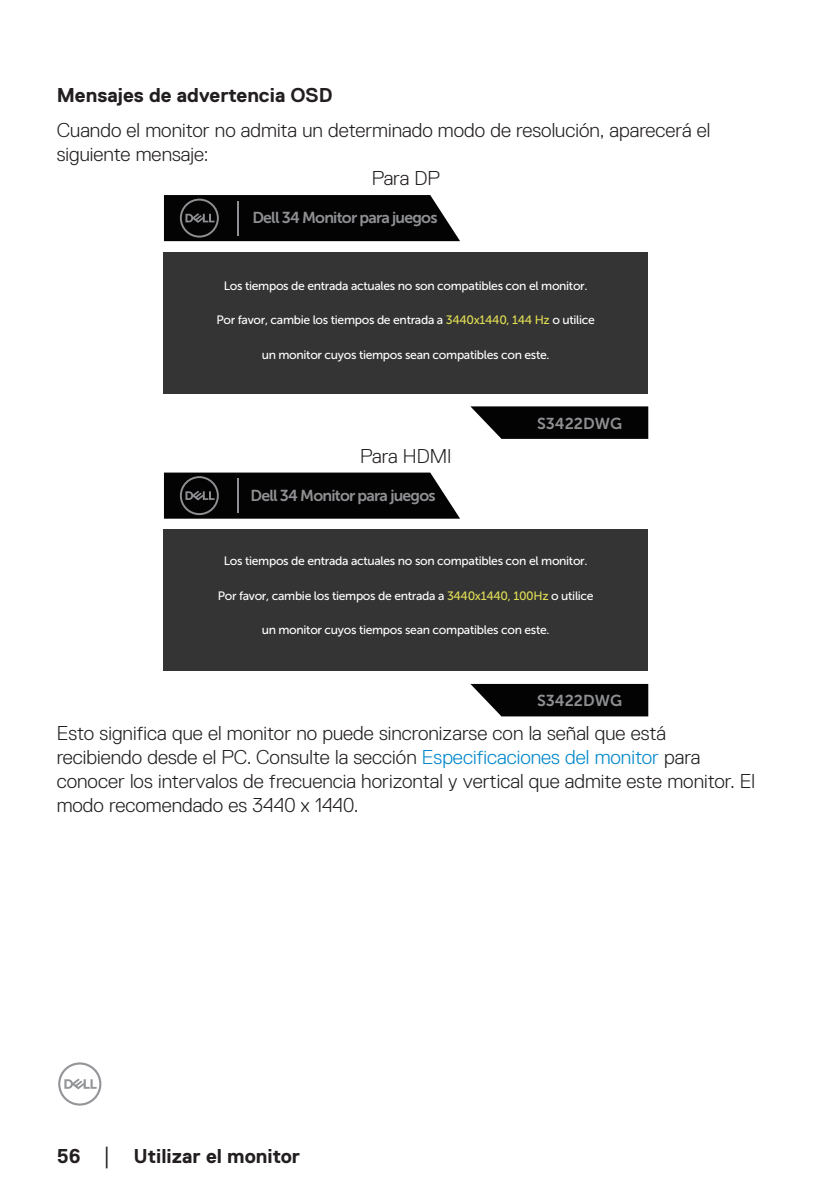
<style>
.page{position:relative;width:840px;height:1191px;background:#fff}
.page>*{position:absolute;margin:0;border:0;box-sizing:border-box;transform-origin:0 0}
.text{font:300 20px/24px "Dell Replica";color:#231f20}
.Head3{font:700 20px "Dell Replica";color:#231f20}
.t1{font:15.8px "Museo Sans For Dell 700";letter-spacing:-.05em;color:#8f9093}
.t2{font:15.8px "Museo Sans For Dell 700";color:#8f9093}
.t3{font:12.2px "Museo Sans For Dell 500";letter-spacing:-.025em;color:#fff}
.s1{color:#e0dd54}
.s2{color:#0087cb}
.s3{font-family:"Times New Roman";font-weight:400;font-size:18px}
</style>
<div class="page">
<svg style="left:58px;top:1062px;width:43px;height:43px"></svg>
<svg style="left:470px;top:406px;width:178px;height:33px;background:#1d1d1d"></svg>
<div style="left:163px;top:252px;width:484px;height:142px;background:#343434"></div>
<svg style="left:164px;top:195px;width:296px;height:46px;background:#141414"></svg>
<hr style="left:236px;top:201px;width:2px;height:34px;background:#8f9093">
<svg style="left:470px;top:684px;width:178px;height:32px;background:#191919"></svg>
<div style="left:163px;top:529px;width:484px;height:142px;background:#343434"></div>
<svg style="left:164px;top:472px;width:296px;height:46px;background:#161717"></svg>
<hr style="left:236px;top:478px;width:2px;height:35px;background:#8f9093">
<p class="Head3" style="left:57px;top:84px;width:277px">Mensajes de advertencia OSD</p>
<p class="text" style="left:57px;top:119px;width:654px">Cuando el monitor no admita un determinado modo de resolución, aparecerá el siguiente mensaje:</p>
<p class="text" style="left:371px;top:167px;width:70px">Para DP</p>
<p class="t1" style="left:252px;top:209px;width:186px">Dell 34 Monitor para juegos</p>
<p class="t3" style="left:223px;top:279px;width:365px">Los tiempos de entrada actuales no son compatibles con el monitor.</p>
<p class="t3" style="left:216px;top:313px;width:379px">Por favor, cambie los tiempos de entrada a <span class="s1">3440x1440, 144 Hz</span> o utilice</p>
<p class="t3" style="left:261px;top:348px;width:289px">un monitor cuyos tiempos sean compatibles con este.</p>
<p class="text" style="left:360px;top:444px;width:93px">Para HDMI</p>
<p class="t1" style="left:250px;top:486px;width:186px">Dell 34 Monitor para juegos</p>
<p class="t2" style="left:536px;top:414px;width:87px">S3422DWG</p>
<p class="t3" style="left:224px;top:554px;width:365px">Los tiempos de entrada actuales no son compatibles con el monitor.</p>
<p class="t3" style="left:217px;top:589px;width:377px">Por favor, cambie los tiempos de entrada a <span class="s1">3440x1440, 100Hz</span> o utilice</p>
<p class="t3" style="left:261px;top:623px;width:289px">un monitor cuyos tiempos sean compatibles con este.</p>
<p class="t2" style="left:536px;top:692px;width:87px">S3422DWG</p>
<p class="text" style="left:57px;top:721px;width:699px">Esto significa que el monitor no puede sincronizarse con la señal que está recibiendo desde el PC. Consulte la sección <span class="s2">Especificaciones del monitor</span> para conocer los intervalos de frecuencia horizontal y vertical que admite este monitor. El modo recomendado es 3440 x 1440.</p>
<p class="Head3" style="left:57px;top:1144px;width:245px">56 <span class="s3">│</span> Utilizar el monitor</p>
</div>
